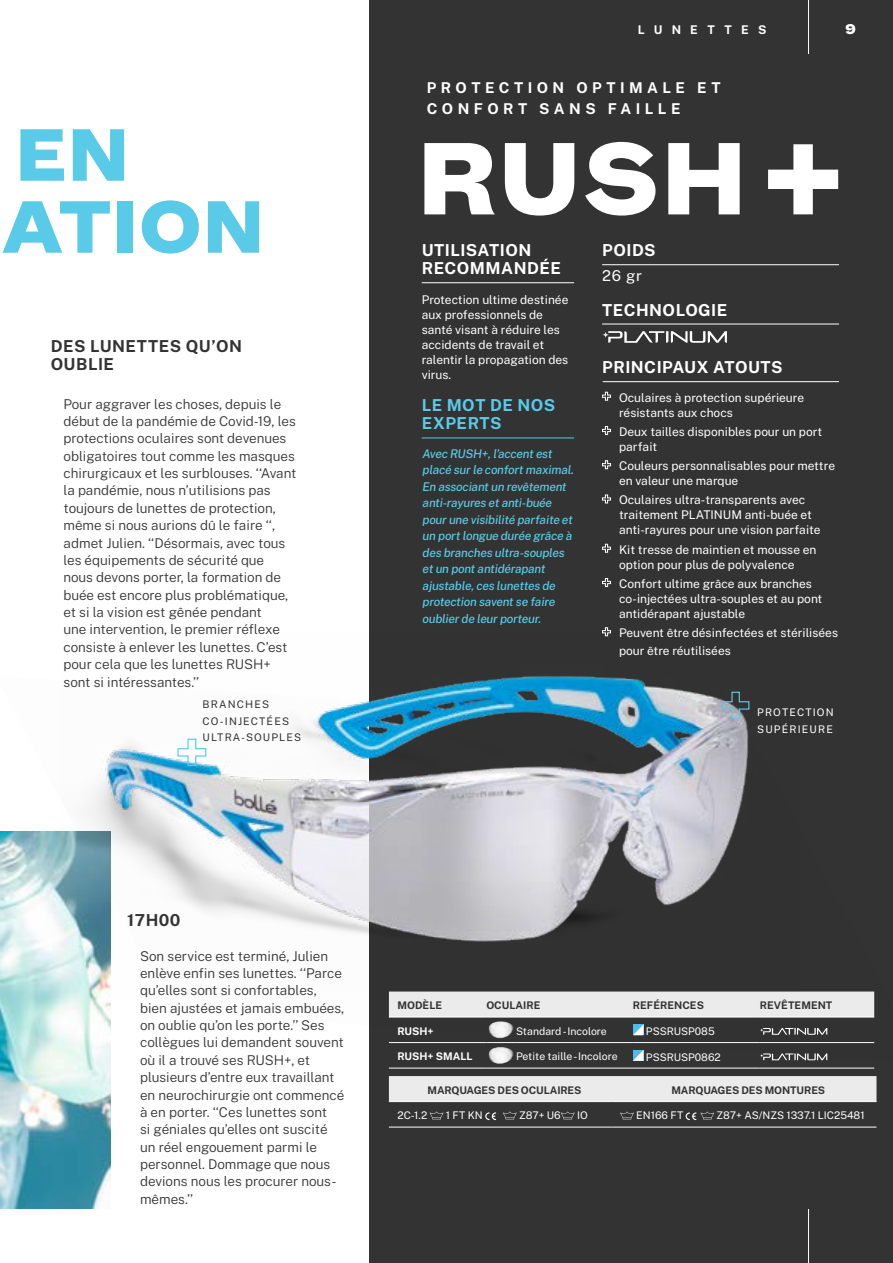
<style>
.page{position:relative;width:893px;height:1263px;background:#fff}
.page>*{position:absolute;margin:0;border:0;box-sizing:border-box;transform-origin:0 0}
.t1{font:900 97.65px "Mint Grotesk V1.1";color:#fff}
.t2{font:900 70.5px/72px "Mint Grotesk V1.1";letter-spacing:.03em;color:#59cbe8}
.t3{font:700 16.5px/18px "Public Sans";letter-spacing:.03em;color:#fff}
.t4{font:700 16.5px/18px "Public Sans";letter-spacing:.03em;color:#333}
.t5{font:700 16.5px/18px "Public Sans";letter-spacing:.03em;color:#59cbe8}
.t6{font:15px "Public Sans";color:#fff}
.t7{font:700 14.85px/20.9px "Public Sans";letter-spacing:.3em;color:#fff}
.t8{font:300 13.5px/17.4px "Public Sans";color:#333}
.t9{font:900 13.5px "Mint Grotesk V1.1";color:#fff}
.t10{font:12px/15px "Public Sans";color:#fff}
.t11{font:italic 500 12px/16.5px "Public Sans";letter-spacing:-.02em;color:#59cbe8}
.t12{font:700 12px "Public Sans";letter-spacing:.77em;color:#fff}
.t13{font:10.5px "Public Sans";color:#fff}
.t14{font:700 10.5px "Public Sans";letter-spacing:-.005em;color:#333}
.t15{font:10.5px/16.5px "Public Sans";letter-spacing:.11em;color:#333}
.t16{font:10.5px/16.5px "Public Sans";letter-spacing:.11em;color:#fff}
.t17{font:700 10.5px "Public Sans";color:#fff}
</style>
<div class="page">
<div style="left:369px;top:0;width:524px;height:1263px;background:#333"></div>
<img style="left:86px;top:636px;width:663px;height:362px">
<img style="left:0;top:831px;width:111px;height:378px">
<svg style="left:768px;top:144px;width:70px;height:70px"></svg>
<svg style="left:177px;top:738px;width:30px;height:29px"></svg>
<svg style="left:721px;top:691px;width:29px;height:29px"></svg>
<hr style="left:602px;top:264px;width:237px;height:1px;background:#fff">
<hr style="left:602px;top:324px;width:237px;height:1px;background:#fff">
<svg style="left:602px;top:391px;width:9px;height:10px"></svg>
<svg style="left:602px;top:426px;width:9px;height:9px"></svg>
<svg style="left:602px;top:460px;width:9px;height:9px"></svg>
<svg style="left:602px;top:494px;width:9px;height:10px"></svg>
<svg style="left:602px;top:543px;width:9px;height:10px"></svg>
<svg style="left:602px;top:578px;width:9px;height:9px"></svg>
<svg style="left:602px;top:627px;width:9px;height:9px"></svg>
<hr style="left:422px;top:282px;width:152px;height:1px;background:#fff">
<hr style="left:422px;top:438px;width:152px;height:1px;background:#59cbe8">
<svg style="left:602px;top:332px;width:7px;height:6px"></svg>
<svg style="left:608px;top:331px;width:119px;height:12px"></svg>
<hr style="left:603px;top:381px;width:236px;height:1px;background:#fff">
<div style="left:389px;top:991px;width:485px;height:26px;background:#ebebeb"></div>
<hr style="left:389px;top:1042px;width:97px;height:1px;background:#fff">
<hr style="left:486px;top:1042px;width:30px;height:1px;background:#fff">
<hr style="left:516px;top:1042px;width:117px;height:1px;background:#fff">
<hr style="left:633px;top:1042px;width:127px;height:1px;background:#fff">
<hr style="left:760px;top:1042px;width:114px;height:1px;background:#fff">
<hr style="left:389px;top:1068px;width:97px;height:1px;background:#fff">
<hr style="left:486px;top:1068px;width:30px;height:1px;background:#fff">
<hr style="left:516px;top:1068px;width:117px;height:1px;background:#fff">
<hr style="left:633px;top:1068px;width:127px;height:1px;background:#fff">
<hr style="left:760px;top:1068px;width:114px;height:1px;background:#fff">
<hr style="left:389px;top:1017px;width:97px;height:1px;background:#fff">
<hr style="left:486px;top:1017px;width:30px;height:1px;background:#fff">
<hr style="left:516px;top:1017px;width:117px;height:1px;background:#fff">
<hr style="left:633px;top:1017px;width:127px;height:1px;background:#fff">
<hr style="left:760px;top:1017px;width:114px;height:1px;background:#fff">
<img style="left:488px;top:1021px;width:26px;height:18px">
<svg style="left:633px;top:1024px;width:10px;height:11px"></svg>
<svg style="left:760px;top:1028px;width:67px;height:7px"></svg>
<img style="left:488px;top:1047px;width:26px;height:17px">
<svg style="left:633px;top:1050px;width:10px;height:11px"></svg>
<svg style="left:760px;top:1053px;width:67px;height:7px"></svg>
<div style="left:389px;top:1076px;width:487px;height:25px;background:#ebebeb"></div>
<hr style="left:389px;top:1101px;width:223px;height:1px;background:#fff">
<hr style="left:612px;top:1101px;width:264px;height:1px;background:#fff">
<hr style="left:389px;top:1127px;width:223px;height:1px;background:#fff">
<hr style="left:612px;top:1127px;width:264px;height:1px;background:#fff">
<svg style="left:430px;top:1111px;width:13px;height:8px"></svg>
<svg style="left:485px;top:1112px;width:11px;height:8px"></svg>
<svg style="left:503px;top:1111px;width:14px;height:8px"></svg>
<svg style="left:561px;top:1111px;width:14px;height:8px"></svg>
<svg style="left:620px;top:1111px;width:14px;height:8px"></svg>
<svg style="left:686px;top:1111px;width:28px;height:9px"></svg>
<hr style="left:808px;top:0;width:1px;height:54px;background:#fff">
<hr style="left:808px;top:1209px;width:1px;height:54px;background:#fff">
<p class="t12" style="left:638px;top:21px;width:130px">LUNETTES</p>
<p class="t9" style="left:845px;top:21px;width:12px">9</p>
<h2 class="t2" style="left:3px;top:119px;width:263px">EN<br>ATION</h2>
<p class="t4" style="left:51px;top:336px;width:193px">DES LUNETTES QU’ON<br>OUBLIE</p>
<p class="t8" style="left:63px;top:394px;width:234px">Pour aggraver les choses, depuis le début de la pandémie de Covid-19, les protections oculaires sont devenues obligatoires tout comme les masques chirurgicaux et les surblouses. ‘‘Avant la pandémie, nous n’utilisions pas toujours de lunettes de protection, même si nous aurions dû le faire ‘‘, admet Julien. ‘‘Désormais, avec tous les équipements de sécurité que nous devons porter, la formation de buée est encore plus problématique, et si la vision est gênée pendant<br>une intervention, le premier réflexe consiste à enlever les lunettes. C’est pour cela que les lunettes RUSH+ sont si intéressantes.’’</p>
<p class="t7" style="left:427px;top:76px;width:295px">PROTECTION OPTIMALE ET<br>CONFORT SANS FAILLE</p>
<h1 class="t1" style="left:418px;top:118px;width:329px">RUSH</h1>
<p class="t3" style="left:422px;top:240px;width:141px">UTILISATION<br>RECOMMANDÉE</p>
<p class="t10" style="left:422px;top:291px;width:148px">Protection ultime destinée aux professionnels de santé visant à réduire les accidents de travail et ralentir la propagation des virus.</p>
<p class="t5" style="left:422px;top:395px;width:135px">LE MOT DE NOS<br>EXPERTS</p>
<p class="t11" style="left:423px;top:445px;width:153px">Avec RUSH+, l’accent est placé sur le confort maximal.<br>En associant un revêtement anti-rayures et anti-buée pour une visibilité parfaite et un port longue durée grâce à des branches ultra-souples et un pont antidérapant ajustable, ces lunettes de protection savent se faire oublier de leur porteur.</p>
<p class="t3" style="left:602px;top:240px;width:55px">POIDS</p>
<p class="t6" style="left:602px;top:264px;width:41px">26 gr</p>
<p class="t3" style="left:602px;top:300px;width:127px">TECHNOLOGIE</p>
<p class="t3" style="left:602px;top:357px;width:182px">PRINCIPAUX ATOUTS</p>
<p class="t10" style="left:619px;top:389px;width:186px">Oculaires à protection supérieure résistants aux chocs</p>
<p class="t10" style="left:619px;top:423px;width:205px">Deux tailles disponibles pour un port parfait</p>
<p class="t10" style="left:619px;top:458px;width:217px">Couleurs personnalisables pour mettre en valeur une marque</p>
<p class="t10" style="left:619px;top:492px;width:203px">Oculaires ultra-transparents avec traitement PLATINUM anti-buée et anti-rayures pour une vision parfaite</p>
<p class="t10" style="left:619px;top:541px;width:199px">Kit tresse de maintien et mousse en option pour plus de polyvalence</p>
<p class="t10" style="left:619px;top:575px;width:205px">Confort ultime grâce aux branches co-injectées ultra-souples et au pont antidérapant ajustable</p>
<p class="t10" style="left:619px;top:623px;width:220px;line-height:18px">Peuvent être désinfectées et stérilisées pour être réutilisées</p>
<p class="t15" style="left:203px;top:695px;width:100px">BRANCHES<br>CO-INJECTÉES<br>ULTRA-SOUPLES</p>
<p class="t16" style="left:757px;top:703px;width:78px">PROTECTION<br>SUPÉRIEURE</p>
<p class="t4" style="left:127px;top:910px;width:55px">17H00</p>
<p class="t8" style="left:140px;top:946px;width:206px">Son service est terminé, Julien enlève enfin ses lunettes. ‘‘Parce qu’elles sont si confortables, bien ajustées et jamais embuées, on oublie qu’on les porte.’’ Ses collègues lui demandent souvent où il a trouvé ses RUSH+, et plusieurs d’entre eux travaillant en neurochirurgie ont commencé à en porter. ‘‘Ces lunettes sont<br>si géniales qu’elles ont suscité un réel engouement parmi le personnel. Dommage que nous devions nous les procurer nous&shy;mêmes.’’</p>
<p class="t14" style="left:397px;top:998px;width:46px">MODÈLE</p>
<p class="t14" style="left:486px;top:998px;width:56px">OCULAIRE</p>
<p class="t14" style="left:633px;top:998px;width:73px">REFÉRENCES</p>
<p class="t14" style="left:760px;top:998px;width:74px">REVÊTEMENT</p>
<p class="t17" style="left:397px;top:1023px;width:38px">RUSH+</p>
<p class="t13" style="left:516px;top:1023px;width:92px">Standard - Incolore</p>
<p class="t13" style="left:646px;top:1024px;width:70px">PSSRUSP085</p>
<p class="t17" style="left:397px;top:1049px;width:77px">RUSH+ SMALL</p>
<p class="t13" style="left:516px;top:1049px;width:103px">Petite taille - Incolore</p>
<p class="t13" style="left:646px;top:1049px;width:76px">PSSRUSP0862</p>
<p class="t14" style="left:428px;top:1082px;width:155px">MARQUAGES DES OCULAIRES</p>
<p class="t14" style="left:671px;top:1082px;width:155px">MARQUAGES DES MONTURES</p>
<p class="t13" style="left:397px;top:1108px;width:31px">2C-1.2</p>
<p class="t13" style="left:446px;top:1108px;width:38px">1 FT KN</p>
<p class="t13" style="left:519px;top:1108px;width:43px">Z87+ U6</p>
<p class="t13" style="left:577px;top:1108px;width:12px">IO</p>
<p class="t13" style="left:636px;top:1108px;width:49px">EN166 FT</p>
<p class="t13" style="left:717px;top:1108px;width:150px">Z87+ AS/NZS 1337.1 LIC25481</p>
</div>
